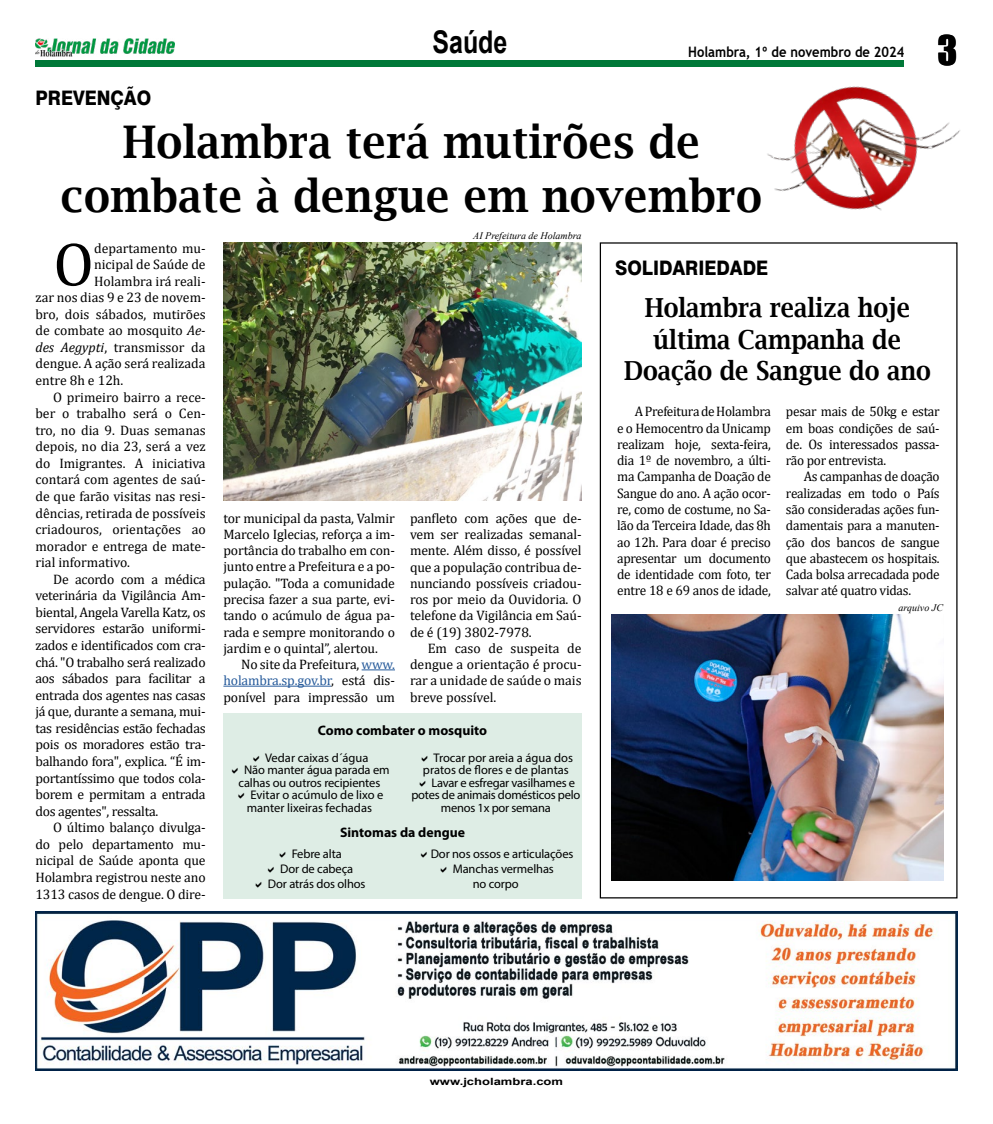
<style>
.page{position:relative;width:993px;height:1124px;background:#fff}
.page>*{position:absolute;margin:0;border:0;box-sizing:border-box;transform-origin:0 0}
.t1{font:62.5px "Cambria";color:#000}
.t2{font:600 45px/53.8px "Lucida Bright";letter-spacing:.01em;color:#000;text-align:center;scale:.93 1}
.t3{font:37.5px "Impact";color:#000}
.t4{font:700 31.25px "Arial";color:#000;scale:.8 1}
.t5{font:600 26.25px/31.2px "Lucida Bright";color:#000;text-align:center;scale:.91 1}
.t6{font:800 20px "Swiss 721 BT";color:#000;scale:.9 1}
.t7{font:700 14.38px "Trebuchet MS";color:#000;scale:.9 1}
.t8{font:13.75px/16.2px "Cambria";letter-spacing:-.01em;color:#000;text-align:justify}
.t9{font:700 13.75px "Myriad Pro";color:#000}
.t10{font:12.5px/15px "Myriad Pro";letter-spacing:-.01em;color:#000;text-align:center}
.t11{font:italic 10px "Times New Roman";color:#000}
.t12{font:700 10px "Arial";color:#000;scale:1.3 1}
.s1{font-style:italic}
.s2{color:#275b9b}
</style>
<div class="page">
<div style="left:35px;top:60px;width:869px;height:7px;background:#007838"></div>
<img style="left:35px;top:38px;width:140px;height:18px">
<img style="left:35px;top:911px;width:922px;height:159px">
<img style="left:223px;top:242px;width:358px;height:259px">
<div style="left:223px;top:712px;width:358px;height:186px;background:#deede5"></div>
<img style="left:756px;top:66px;width:204px;height:145px">
<img style="left:611px;top:614px;width:331px;height:266px">
<hr style="left:361px;top:669px;width:34px;height:1px;background:#275b9b">
<hr style="left:223px;top:685px;width:108px;height:1px;background:#275b9b">
<h3 class="t6" style="left:35px;top:85px;width:130px">PREVENÇÃO</h3>
<h3 class="t4" style="left:432px;top:20px;width:95px">Saúde</h3>
<h3 class="t3" style="left:937px;top:21px;width:21px">3</h3>
<p class="t7" style="left:688px;top:43px;width:241px">Holambra, 1º de novembro de 2024</p>
<h2 class="t2" style="left:61px;top:115px;width:755px">Holambra terá mutirões de combate à dengue em novembro</h2>
<h1 class="t1" style="left:53px;top:227px;width:42px">O</h1>
<p class="t8" style="left:94px;top:240px;width:113px">departamento mu-</p>
<p class="t8" style="left:94px;top:256px;width:113px">nicipal de Saúde de</p>
<p class="t8" style="left:94px;top:273px;width:113px">Holambra irá reali-</p>
<p class="t8" style="left:35px;top:289px;width:172px">zar nos dias 9 e 23 de novem-</p>
<p class="t8" style="left:35px;top:306px;width:172px">bro, dois sábados, mutirões</p>
<p class="t8" style="left:35px;top:322px;width:172px">de combate ao mosquito <span class="s1">Ae-</span></p>
<p class="t8" style="left:35px;top:339px;width:172px"><span class="s1">des Aegypti</span>, transmissor da</p>
<p class="t8" style="left:35px;top:355px;width:172px">dengue. A ação será realizada</p>
<p class="t8" style="left:35px;top:372px;width:89px">entre 8h e 12h.</p>
<p class="t8" style="left:53px;top:388px;width:154px">O primeiro bairro a rece-</p>
<p class="t8" style="left:35px;top:405px;width:172px">ber o trabalho será o Cen-</p>
<p class="t8" style="left:35px;top:422px;width:172px">tro, no dia 9. Duas semanas</p>
<p class="t8" style="left:35px;top:438px;width:172px">depois, no dia 23, será a vez</p>
<p class="t8" style="left:35px;top:455px;width:172px">do Imigrantes. A iniciativa</p>
<p class="t8" style="left:35px;top:471px;width:172px">contará com agentes de saú-</p>
<p class="t8" style="left:35px;top:488px;width:172px">de que farão visitas nas resi-</p>
<p class="t8" style="left:35px;top:504px;width:172px">dências, retirada de possíveis</p>
<p class="t8" style="left:35px;top:521px;width:172px">criadouros, orientações ao</p>
<p class="t8" style="left:35px;top:537px;width:172px">morador e entrega de mate-</p>
<p class="t8" style="left:35px;top:554px;width:96px">rial informativo.</p>
<p class="t8" style="left:53px;top:571px;width:154px">De acordo com a médica</p>
<p class="t8" style="left:35px;top:587px;width:172px">veterinária da Vigilância Am-</p>
<p class="t8" style="left:35px;top:604px;width:172px">biental, Angela Varella Katz, os</p>
<p class="t8" style="left:35px;top:620px;width:172px">servidores estarão uniformi-</p>
<p class="t8" style="left:35px;top:637px;width:172px">zados e identificados com cra-</p>
<p class="t8" style="left:35px;top:653px;width:172px">chá. "O trabalho será realizado</p>
<p class="t8" style="left:35px;top:670px;width:172px">aos sábados para facilitar a</p>
<p class="t8" style="left:35px;top:686px;width:172px">entrada dos agentes nas casas</p>
<p class="t8" style="left:35px;top:703px;width:172px">já que, durante a semana, mui-</p>
<p class="t8" style="left:35px;top:720px;width:172px">tas residências estão fechadas</p>
<p class="t8" style="left:35px;top:736px;width:172px">pois os moradores estão tra-</p>
<p class="t8" style="left:35px;top:753px;width:172px">balhando fora", explica. “É im-</p>
<p class="t8" style="left:35px;top:769px;width:172px">portantíssimo que todos cola-</p>
<p class="t8" style="left:35px;top:786px;width:172px">borem e permitam a entrada</p>
<p class="t8" style="left:35px;top:802px;width:124px">dos agentes", ressalta.</p>
<p class="t8" style="left:53px;top:819px;width:154px">O último balanço divulga-</p>
<p class="t8" style="left:35px;top:835px;width:172px">do pelo departamento mu-</p>
<p class="t8" style="left:35px;top:852px;width:172px">nicipal de Saúde aponta que</p>
<p class="t8" style="left:35px;top:869px;width:172px">Holambra registrou neste ano</p>
<p class="t8" style="left:35px;top:885px;width:172px">1313 casos de dengue. O dire-</p>
<p class="t11" style="left:473px;top:228px;width:110px">AI Prefeitura de Holambra</p>
<p class="t8" style="left:223px;top:509px;width:173px">tor municipal da pasta, Valmir Marcelo Iglecias, reforça a im&shy;portância do trabalho em con&shy;junto entre a Prefeitura e a po&shy;pulação. "Toda a comunidade precisa fazer a sua parte, evi&shy;tando o acúmulo de água pa&shy;rada e sempre monitorando o jardim e o quintal”, alertou.</p>
<p class="t8" style="left:223px;top:656px;width:173px;text-indent:18px">No site da Prefeitura, <span class="s2">www. holambra.sp.gov.br</span>, está dis&shy;ponível para impressão um</p>
<p class="t8" style="left:410px;top:510px;width:173px">panfleto com ações que de&shy;vem ser realizadas semanal&shy;mente. Além disso, é possível que a população contribua de&shy;nunciando possíveis criadou&shy;ros por meio da Ouvidoria. O telefone da Vigilância em Saú&shy;de é (19) 3802-7978.</p>
<p class="t8" style="left:410px;top:640px;width:173px;text-indent:18px">Em caso de suspeita de dengue a orientação é procu&shy;rar a unidade de saúde o mais breve possível.</p>
<p class="t9" style="left:318px;top:721px;width:171px">Como combater o mosquito</p>
<p class="t10" style="left:265px;top:749px;width:105px">Vedar caixas d´água</p>
<p class="t10" style="left:244px;top:762px;width:147px">Não manter água parada em</p>
<p class="t10" style="left:238px;top:774px;width:143px">calhas ou outros recipientes</p>
<p class="t10" style="left:250px;top:787px;width:134px">Evitar o acúmulo de lixo e</p>
<p class="t10" style="left:247px;top:799px;width:127px">manter lixeiras fechadas</p>
<p class="t10" style="left:433px;top:749px;width:141px">Trocar por areia a água dos</p>
<p class="t10" style="left:423px;top:762px;width:147px">pratos de flores e de plantas</p>
<p class="t10" style="left:431px;top:774px;width:145px">Lavar e esfregar vasilhames e</p>
<p class="t10" style="left:411px;top:787px;width:170px">potes de animais domésticos pelo</p>
<p class="t10" style="left:441px;top:799px;width:111px">menos 1x por semana</p>
<p class="t9" style="left:340px;top:823px;width:126px">Sintomas da dengue</p>
<p class="t10" style="left:268px;top:845px;width:99px">Febre alta<br>Dor de cabeça<br>Dor atrás dos olhos</p>
<p class="t10" style="left:430px;top:845px;width:144px">Dor nos ossos e articulações</p>
<p class="t10" style="left:452px;top:860px;width:103px">Manchas vermelhas</p>
<p class="t10" style="left:472px;top:875px;width:48px">no corpo</p>
<h3 class="t6" style="left:615px;top:256px;width:171px">SOLIDARIEDADE</h3>
<h3 class="t5" style="left:624px;top:292px;width:338px">Holambra realiza hoje última Campanha de<br>Doação de Sangue do ano</h3>
<p class="t8" style="left:617px;top:403px;width:155px;text-indent:18px">A Prefeitura de Holambra e o Hemocentro da Unicamp realizam hoje, sexta-feira, dia 1º de novembro, a últi&shy;ma Campanha de Doação de Sangue do ano. A ação ocor&shy;re, como de costume, no Sa&shy;lão da Terceira Idade, das 8h ao 12h. Para doar é preciso apresentar um documento de identidade com foto, ter entre 18 e 69 anos de idade,</p>
<p class="t8" style="left:785px;top:403px;width:155px">pesar mais de 50kg e estar em boas condições de saú&shy;de. Os interessados passa&shy;rão por entrevista.</p>
<p class="t8" style="left:785px;top:468px;width:155px;text-indent:18px">As campanhas de doação realizadas em todo o País são consideradas ações fun&shy;damentais para a manuten&shy;ção dos bancos de sangue que abastecem os hospitais.<br>Cada bolsa arrecadada pode salvar até quatro vidas.</p>
<p class="t11" style="left:898px;top:600px;width:46px">arquivo JC</p>
<p class="t12" style="left:429px;top:1074px;width:104px">www.jcholambra.com</p>
</div>
